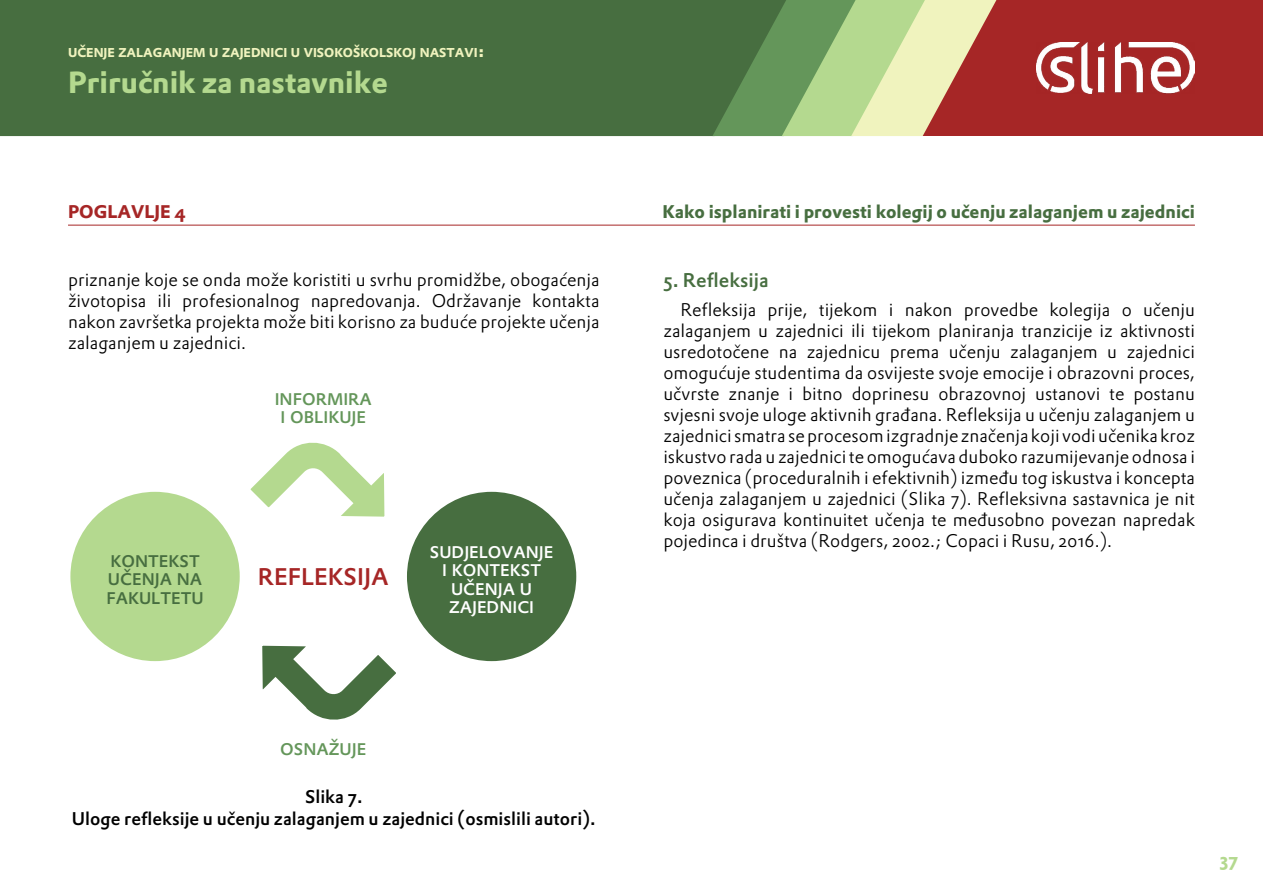
<style>
.page{position:relative;width:1263px;height:893px;background:#fff}
.page>*{position:absolute;margin:0;border:0;box-sizing:border-box;transform-origin:0 0}
.t1{font:700 30px "DTL Prokyon ST";color:#b4d98f}
.t2{font:23.7px "DTL Prokyon ST Medium";color:#a62626}
.t3{font:19.5px "DTL Prokyon ST Medium";color:#476e40}
.t4{font:18px/21px "DTL Prokyon ST Light";color:#000;text-align:justify}
.t5{font:18px/21.6px "DTL Prokyon ST Medium";color:#000;text-align:center}
.t6{font:700 18px "DTL Prokyon ST";color:#476e40}
.t7{font:700 18px "DTL Prokyon ST";color:#a62626}
.t8{font:700 18px "DTL Prokyon ST";color:#b4d98f}
.t9{font:16.5px/18.5px "DTL Prokyon ST Medium";color:#fff;text-align:center}
.t10{font:16.5px/18.5px "DTL Prokyon ST Medium";color:#64965a;text-align:center}
.t11{font:16.5px/18.5px "DTL Prokyon ST Medium";color:#476e40}
.t12{font:700 12.6px "DTL Prokyon ST";color:#f0f3be}
.s1{font-size:18px}
</style>
<div class="page">
<div style="left:0;top:0;width:1263px;height:136px;background:#a62626"></div>
<div style="left:0;top:0;width:712px;height:136px;background:#476e40"></div>
<svg style="left:712px;top:0;width:285px;height:136px"></svg>
<img style="left:1036px;top:42px;width:159px;height:52px">
<div style="left:69px;top:491px;width:172px;height:171px;background:#b4d98f;border-radius:50%"></div>
<div style="left:406px;top:491px;width:171px;height:171px;background:#476e40;border-radius:50%"></div>
<svg style="left:245px;top:41px;width:143px;height:476px"></svg>
<svg style="left:262px;top:645px;width:134px;height:75px"></svg>
<hr style="left:68px;top:225px;width:1127px;height:1px;background:#a62626">
<p class="t12" style="left:68px;top:44px;width:418px">UČENJE ZALAGANJEM U ZAJEDNICI U VISOKOŠKOLSKOJ NASTAVI<span class="s1">:</span></p>
<h1 class="t1" style="left:68px;top:62px;width:321px">Priručnik za nastavnike</h1>
<p class="t7" style="left:68px;top:199px;width:119px">POGLAVLJE 4</p>
<p class="t6" style="left:662px;top:199px;width:534px">Kako isplanirati i provesti kolegij o učenju zalaganjem u zajednici</p>
<p class="t4" style="left:68px;top:268px;width:533px">priznanje koje se onda može koristiti u svrhu promidžbe, obogaćenja životopisa ili profesionalnog napredovanja. Održavanje kontakta nakon završetka projekta može biti korisno za buduće projekte učenja zalaganjem u zajednici.</p>
<p class="t10" style="left:275px;top:390px;width:99px">informira i oblikuje</p>
<p class="t11" style="left:106px;top:552px;width:99px">kontekst učenja na fakultetu</p>
<p class="t9" style="left:430px;top:542px;width:125px">sudjelovanje i kontekst učenja u zajednici</p>
<h2 class="t2" style="left:258px;top:561px;width:14px">REFLEKSIJA</h2>
<p class="t3" style="left:663px;top:267px;width:107px">5. Refleksija</p>
<p class="t4" style="left:663px;top:299px;width:533px;text-indent:17px">Refleksija prije, tijekom i nakon provedbe kolegija o učenju zalaganjem u zajednici ili tijekom planiranja tranzicije iz aktivnosti usredotočene na zajednicu prema učenju zalaganjem u zajednici omogućuje studentima da osvijeste svoje emocije i obrazovni proces, učvrste znanje i bitno doprinesu obrazovnoj ustanovi te postanu svjesni svoje uloge aktivnih građana. Refleksija u učenju zalaganjem u zajednici smatra se procesom izgradnje značenja koji vodi učenika kroz iskustvo rada u zajednici te omogućava duboko razumijevanje odnosa i poveznica (proceduralnih i efektivnih) između tog iskustva i koncepta učenja zalaganjem u zajednici (Slika 7). Refleksivna sastavnica je nit koja osigurava kontinuitet učenja te međusobno povezan napredak pojedinca i društva (Rodgers, 2002.; Copaci i Rusu, 2016.).</p>
<p class="t10" style="left:280px;top:740px;width:88px">osnažuje</p>
<p class="t5" style="left:72px;top:786px;width:525px">Slika 7.<br>Uloge refleksije u učenju zalaganjem u zajednici (osmislili autori).</p>
<p class="t8" style="left:1220px;top:847px;width:20px">37</p>
</div>
